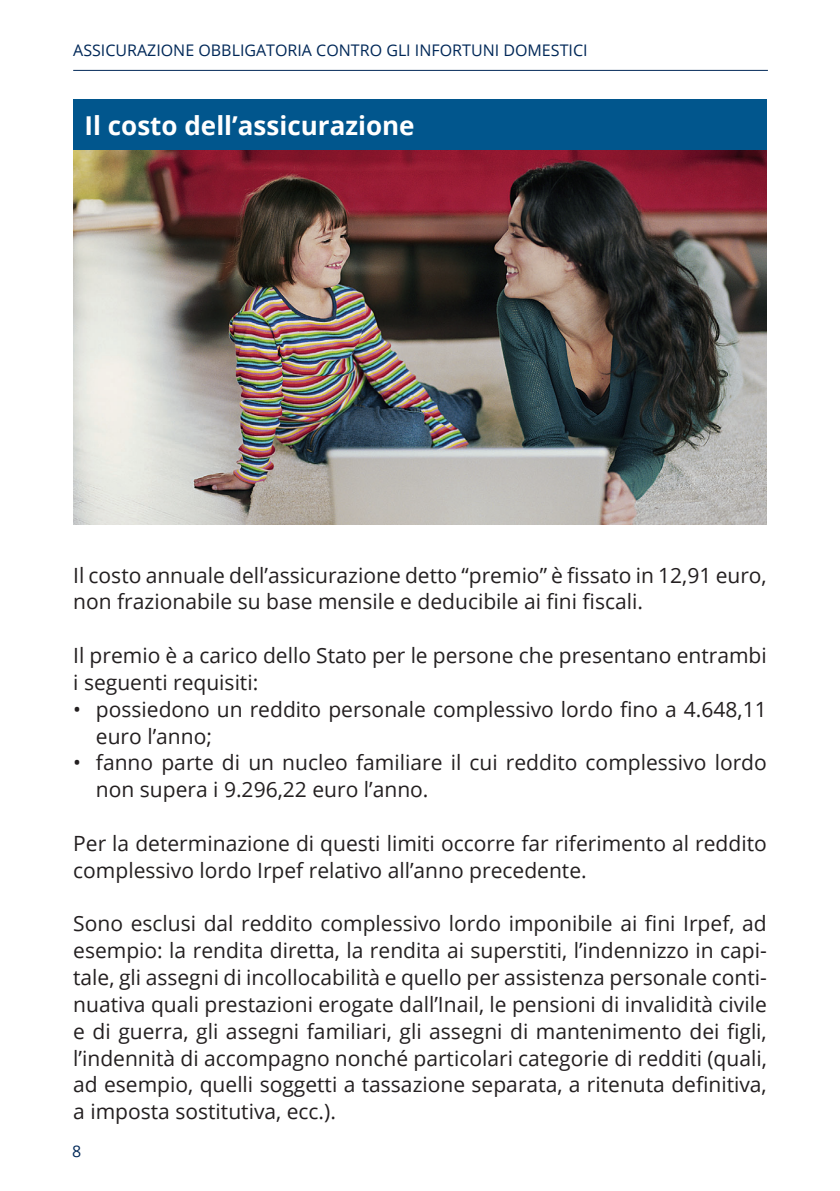
<style>
.page{position:relative;width:840px;height:1191px;background:#fff}
.page>*{position:absolute;margin:0;border:0;box-sizing:border-box;transform-origin:0 0}
.t1{font:700 26px "Open Sans";color:#fff}
.t2{font:21px/26.8px "Open Sans";color:#231f20}
.t3{font:16px "Open Sans";color:#002858}
</style>
<div class="page">
<hr style="left:73px;top:70px;width:694px;height:1px;background:#002858">
<div style="left:73px;top:99px;width:693px;height:51px;background:#01568d"></div>
<img style="left:73px;top:150px;width:693px;height:374px">
<p class="t3" style="left:73px;top:39px;width:515px">ASSICURAZIONE OBBLIGATORIA CONTRO GLI INFORTUNI DOMESTICI</p>
<p class="t1" style="left:84px;top:107px;width:331px">Il costo dell’assicurazione</p>
<p class="t2" style="left:73px;top:561px;width:694px">Il costo annuale dell’assicurazione detto “premio” è fissato in 12,91 euro, non frazionabile su base mensile e deducibile ai fini fiscali.</p>
<p class="t2" style="left:73px;top:641px;width:694px">Il premio è a carico dello Stato per le persone che presentano entrambi i seguenti requisiti:</p>
<p class="t2" style="left:96px;top:695px;width:672px;text-indent:-23px">• possiedono un reddito personale complessivo lordo fino a 4.648,11 euro l’anno;</p>
<p class="t2" style="left:96px;top:749px;width:672px;text-indent:-23px">• fanno parte di un nucleo familiare il cui reddito complessivo lordo non supera i 9.296,22 euro l’anno.</p>
<p class="t2" style="left:73px;top:829px;width:694px">Per la determinazione di questi limiti occorre far riferimento al reddito complessivo lordo Irpef relativo all’anno precedente.</p>
<p class="t2" style="left:73px;top:910px;width:694px;text-align:justify">Sono esclusi dal reddito complessivo lordo imponibile ai fini Irpef, ad esempio: la rendita diretta, la rendita ai superstiti, l’indennizzo in capi&shy;tale, gli assegni di incollocabilità e quello per assistenza personale conti&shy;nuativa quali prestazioni erogate dall’Inail, le pensioni di invalidità civile e di guerra, gli assegni familiari, gli assegni di mantenimento dei figli, l’indennità di accompagno nonché particolari categorie di redditi (quali, ad esempio, quelli soggetti a tassazione separata, a ritenuta definitiva, a imposta sostitutiva, ecc.).</p>
<p class="t3" style="left:72px;top:1139px;width:11px">8</p>
</div>
